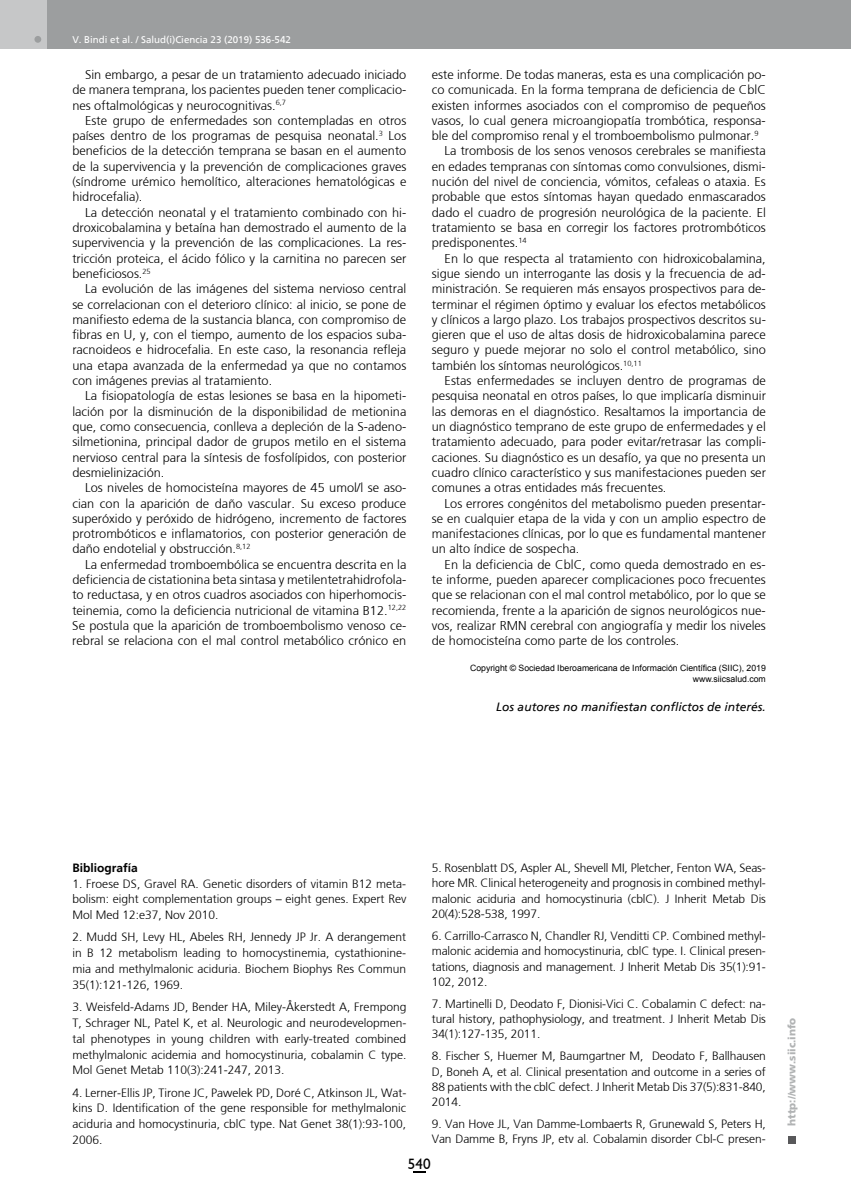
<style>
.page{position:relative;width:851px;height:1191px;background:#fff}
.page>*{position:absolute;margin:0;border:0;box-sizing:border-box;transform-origin:0 0}
.t1{font:15px "Humanist 521 BT";color:#000}
.t2{font:300 12.75px/15.3px "Frutiger";color:#000;text-align:justify}
.t3{font:300 12px/15.8px "Frutiger";letter-spacing:-.01em;color:#000;text-align:justify}
.t4{font:italic 12px "Frutiger";color:#000}
.t5{font:700 12px "Frutiger";color:#000}
.t6{font:900 10.5px "Frutiger";color:#b1b3b4}
.t7{font:9.75px "Frutiger";color:#fff}
.t8{font:8.7px/10.5px "Arial";color:#000;text-align:right}
</style>
<div class="page">
<div style="left:0;top:0;width:850px;height:49px;background:#9c9e9f"></div>
<div style="left:0;top:0;width:47px;height:49px;background:#c6c7c8"></div>
<div style="left:34px;top:36px;width:7px;height:7px;background:#9c9e9f;border-radius:50%"></div>
<svg style="left:413px;top:1171px;width:12px;height:1px"></svg>
<div style="left:787px;top:1136px;width:8px;height:8px;background:#58585a"></div>
<p class="t7" style="left:72px;top:33px;width:220px">V. Bindi et al. / Salud(i)Ciencia 23 (2019) 536-542</p>
<p class="t2" style="left:72px;top:67px;width:335px;text-indent:13px">Sin embargo, a pesar de un tratamiento adecuado iniciado de manera temprana, los pacientes pueden tener complicacio&shy;nes oftalmológicas y neurocognitivas.<sup>6,7</sup></p>
<p class="t2" style="left:72px;top:113px;width:335px;text-indent:13px">Este grupo de enfermedades son contempladas en otros países dentro de los programas de pesquisa neonatal.<sup>3</sup> Los beneficios de la detección temprana se basan en el aumento de la supervivencia y la prevención de complicaciones graves (síndrome urémico hemolítico, alteraciones hematológicas e hidrocefalia).</p>
<p class="t2" style="left:72px;top:205px;width:335px;text-indent:13px">La detección neonatal y el tratamiento combinado con hi&shy;droxicobalamina y betaína han demostrado el aumento de la supervivencia y la prevención de las complicaciones. La res&shy;tricción proteica, el ácido fólico y la carnitina no parecen ser beneficiosos.<sup>25</sup></p>
<p class="t2" style="left:72px;top:281px;width:335px;text-indent:13px">La evolución de las imágenes del sistema nervioso central se correlacionan con el deterioro clínico: al inicio, se pone de manifiesto edema de la sustancia blanca, con compromiso de fibras en U, y, con el tiempo, aumento de los espacios suba&shy;racnoideos e hidrocefalia. En este caso, la resonancia refleja una etapa avanzada de la enfermedad ya que no contamos con imágenes previas al tratamiento.</p>
<p class="t2" style="left:72px;top:388px;width:335px;text-indent:13px">La fisiopatología de estas lesiones se basa en la hipometi&shy;lación por la disminución de la disponibilidad de metionina que, como consecuencia, conlleva a depleción de la S-adeno&shy;silmetionina, principal dador de grupos metilo en el sistema nervioso central para la síntesis de fosfolípidos, con posterior desmielinización.</p>
<p class="t2" style="left:72px;top:480px;width:335px;text-indent:13px">Los niveles de homocisteína mayores de 45 umol/l se aso&shy;cian con la aparición de daño vascular. Su exceso produce superóxido y peróxido de hidrógeno, incremento de factores protrombóticos e inflamatorios, con posterior generación de daño endotelial y obstrucción.<sup>8,12</sup></p>
<p class="t2" style="left:72px;top:556px;width:335px;text-indent:13px">La enfermedad tromboembólica se encuentra descrita en la deficiencia de cistationina beta sintasa y metilentetrahidrofola&shy;to reductasa, y en otros cuadros asociados con hiperhomocis&shy;teinemia, como la deficiencia nutricional de vitamina B12.<sup>12,22<br></sup>Se postula que la aparición de tromboembolismo venoso ce&shy;rebral se relaciona con el mal control metabólico crónico en</p>
<p class="t2" style="left:432px;top:67px;width:335px">este informe. De todas maneras, esta es una complicación po-</p>
<p class="t2" style="left:432px;top:82px;width:335px">co comunicada. En la forma temprana de deficiencia de CblC</p>
<p class="t2" style="left:432px;top:97px;width:335px">existen informes asociados con el compromiso de pequeños</p>
<p class="t2" style="left:432px;top:113px;width:335px">vasos, lo cual genera microangiopatía trombótica, responsa-</p>
<p class="t2" style="left:432px;top:128px;width:328px">ble del compromiso renal y el tromboembolismo pulmonar.<sup>9</sup></p>
<p class="t2" style="left:444px;top:143px;width:323px">La trombosis de los senos venosos cerebrales se manifiesta</p>
<p class="t2" style="left:432px;top:159px;width:335px">en edades tempranas con síntomas como convulsiones, dismi-</p>
<p class="t2" style="left:432px;top:174px;width:335px">nución del nivel de conciencia, vómitos, cefaleas o ataxia. Es</p>
<p class="t2" style="left:432px;top:189px;width:335px">probable que estos síntomas hayan quedado enmascarados</p>
<p class="t2" style="left:432px;top:205px;width:335px">dado el cuadro de progresión neurológica de la paciente. El</p>
<p class="t2" style="left:432px;top:220px;width:335px">tratamiento se basa en corregir los factores protrombóticos</p>
<p class="t2" style="left:432px;top:235px;width:96px">predisponentes.<sup>14</sup></p>
<p class="t2" style="left:444px;top:250px;width:322px">En lo que respecta al tratamiento con hidroxicobalamina,</p>
<p class="t2" style="left:432px;top:266px;width:335px">sigue siendo un interrogante las dosis y la frecuencia de ad-</p>
<p class="t2" style="left:432px;top:281px;width:335px">ministración. Se requieren más ensayos prospectivos para de-</p>
<p class="t2" style="left:432px;top:296px;width:335px">terminar el régimen óptimo y evaluar los efectos metabólicos</p>
<p class="t2" style="left:432px;top:312px;width:335px">y clínicos a largo plazo. Los trabajos prospectivos descritos su-</p>
<p class="t2" style="left:432px;top:327px;width:335px">gieren que el uso de altas dosis de hidroxicobalamina parece</p>
<p class="t2" style="left:432px;top:342px;width:335px">seguro y puede mejorar no solo el control metabólico, sino</p>
<p class="t2" style="left:432px;top:358px;width:211px">también los síntomas neurológicos.<sup>10,11</sup></p>
<p class="t2" style="left:444px;top:373px;width:323px">Estas enfermedades se incluyen dentro de programas de</p>
<p class="t2" style="left:432px;top:388px;width:335px">pesquisa neonatal en otros países, lo que implicaría disminuir</p>
<p class="t2" style="left:432px;top:403px;width:335px">las demoras en el diagnóstico. Resaltamos la importancia de</p>
<p class="t2" style="left:432px;top:419px;width:335px">un diagnóstico temprano de este grupo de enfermedades y el</p>
<p class="t2" style="left:432px;top:434px;width:335px">tratamiento adecuado, para poder evitar/retrasar las compli-</p>
<p class="t2" style="left:432px;top:449px;width:335px">caciones. Su diagnóstico es un desafío, ya que no presenta un</p>
<p class="t2" style="left:432px;top:465px;width:335px">cuadro clínico característico y sus manifestaciones pueden ser</p>
<p class="t2" style="left:432px;top:480px;width:236px">comunes a otras entidades más frecuentes.</p>
<p class="t2" style="left:444px;top:495px;width:323px">Los errores congénitos del metabolismo pueden presentar-</p>
<p class="t2" style="left:432px;top:511px;width:335px">se en cualquier etapa de la vida y con un amplio espectro de</p>
<p class="t2" style="left:432px;top:526px;width:335px">manifestaciones clínicas, por lo que es fundamental mantener</p>
<p class="t2" style="left:432px;top:541px;width:149px">un alto índice de sospecha.</p>
<p class="t2" style="left:444px;top:556px;width:322px">En la deficiencia de CblC, como queda demostrado en es-</p>
<p class="t2" style="left:432px;top:572px;width:335px">te informe, pueden aparecer complicaciones poco frecuentes</p>
<p class="t2" style="left:432px;top:587px;width:335px">que se relacionan con el mal control metabólico, por lo que se</p>
<p class="t2" style="left:432px;top:602px;width:335px">recomienda, frente a la aparición de signos neurológicos nue-</p>
<p class="t2" style="left:432px;top:618px;width:335px">vos, realizar RMN cerebral con angiografía y medir los niveles</p>
<p class="t2" style="left:432px;top:633px;width:249px">de homocisteína como parte de los controles.</p>
<p class="t8" style="left:470px;top:663px;width:297px">Copyright © Sociedad Iberoamericana de Información Científica (SIIC), 2019 www.siicsalud.com</p>
<p class="t4" style="left:496px;top:700px;width:271px">Los autores no manifiestan conflictos de interés.</p>
<p class="t5" style="left:72px;top:860px;width:67px">Bibliografía</p>
<p class="t3" style="left:72px;top:875px;width:335px">1. Froese DS, Gravel RA. Genetic disorders of vitamin B12 meta&shy;bolism: eight complementation groups – eight genes. Expert Rev Mol Med 12:e37, Nov 2010.</p>
<p class="t3" style="left:72px;top:929px;width:335px">2. Mudd SH, Levy HL, Abeles RH, Jennedy JP Jr. A derangement in B 12 metabolism leading to homocystinemia, cystathionine&shy;mia and methylmalonic aciduria. Biochem Biophys Res Commun 35(1):121-126, 1969.</p>
<p class="t3" style="left:72px;top:999px;width:335px">3. Weisfeld-Adams JD, Bender HA, Miley-Åkerstedt A, Frempong T, Schrager NL, Patel K, et al. Neurologic and neurodevelopmen&shy;tal phenotypes in young children with early-treated combined methylmalonic acidemia and homocystinuria, cobalamin C type.<br>Mol Genet Metab 110(3):241-247, 2013.</p>
<p class="t3" style="left:72px;top:1084px;width:335px">4. Lerner-Ellis JP, Tirone JC, Pawelek PD, Doré C, Atkinson JL, Wat&shy;kins D. Identification of the gene responsible for methylmalonic aciduria and homocystinuria, cblC type. Nat Genet 38(1):93-100, 2006.</p>
<p class="t3" style="left:432px;top:860px;width:335px;line-height:15.3px">5. Rosenblatt DS, Aspler AL, Shevell MI, Pletcher, Fenton WA, Seas&shy;hore MR. Clinical heterogeneity and prognosis in combined methyl&shy;malonic aciduria and homocystinuria (cblC). J Inherit Metab Dis 20(4):528-538, 1997.</p>
<p class="t3" style="left:432px;top:928px;width:335px;line-height:15.3px">6. Carrillo-Carrasco N, Chandler RJ, Venditti CP. Combined methyl&shy;malonic acidemia and homocystinuria, cblC type. I. Clinical presen&shy;tations, diagnosis and management. J Inherit Metab Dis 35(1):91- 102, 2012.</p>
<p class="t3" style="left:432px;top:995px;width:335px;line-height:15.3px">7. Martinelli D, Deodato F, Dionisi-Vici C. Cobalamin C defect: na&shy;tural history, pathophysiology, and treatment. J Inherit Metab Dis 34(1):127-135, 2011.</p>
<p class="t3" style="left:432px;top:1048px;width:335px;line-height:15.3px">8. Fischer S, Huemer M, Baumgartner M, Deodato F, Ballhausen D, Boneh A, et al. Clinical presentation and outcome in a series of 88 patients with the cblC defect. J Inherit Metab Dis 37(5):831-840, 2014.</p>
<p class="t3" style="left:432px;top:1116px;width:335px;line-height:15.3px">9. Van Hove JL, Van Damme-Lombaerts R, Grunewald S, Peters H,<br>Van Damme B, Fryns JP, etv al. Cobalamin disorder Cbl-C presen-</p>
<p class="t1" style="left:408px;top:1154px;width:24px">540</p>
<p class="t6" style="left:785px;top:1125px;width:110px;rotate:-90deg">http://www.siic.info</p>
</div>
